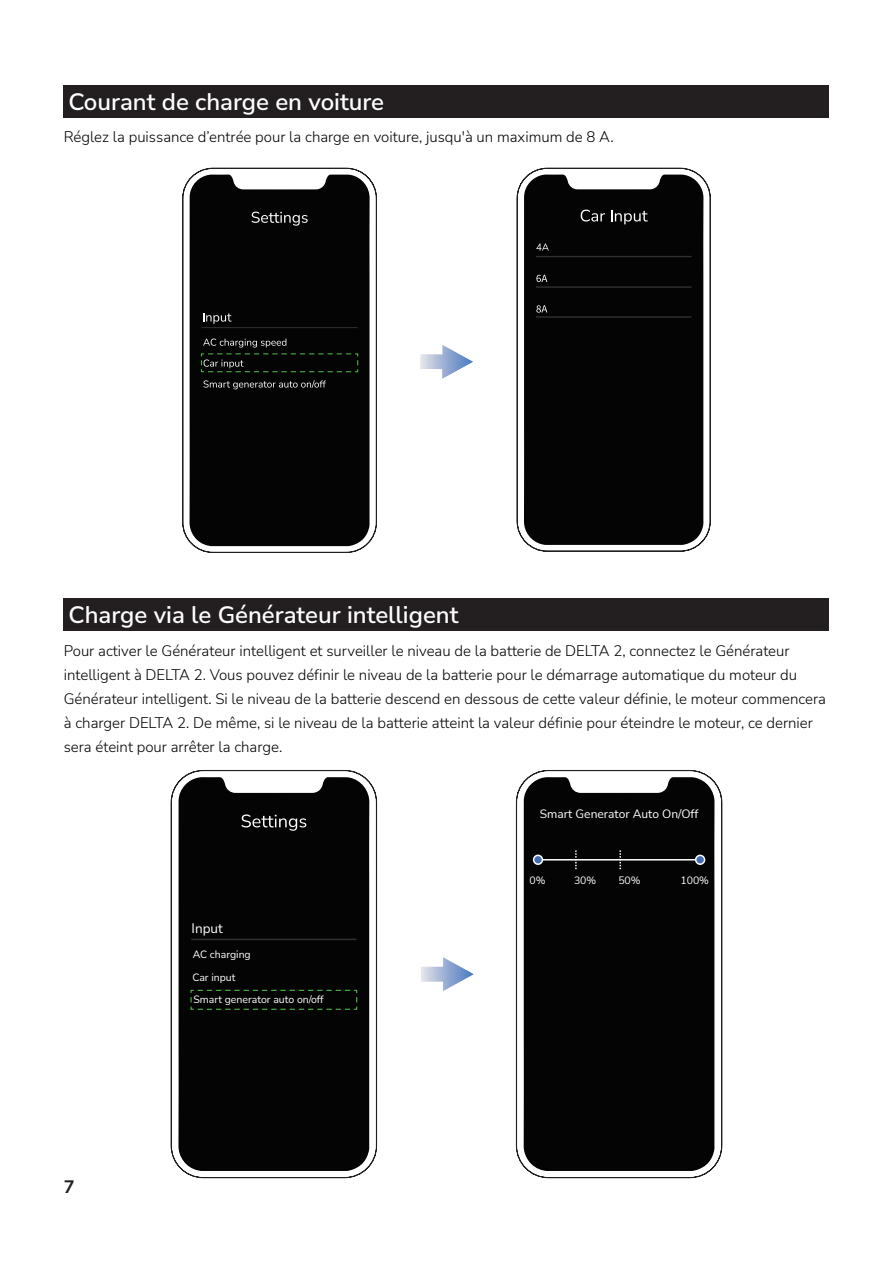
<style>
.page{position:relative;width:893px;height:1263px;background:#fff}
.page>*{position:absolute;margin:0;border:0;box-sizing:border-box;transform-origin:0 0}
.t1{font:600 24px "Nunito Sans";color:#fff}
.t2{font:700 18px "Nunito Sans";color:#231f20}
.t3{font:300 15px/24px "Nunito Sans";color:#000}
.t4{font:13.5px "Nunito Sans";color:#fff}
.t5{font:12px "Nunito Sans";color:#fff}
.t6{font:10.5px/22.2px "Nunito Sans";color:#fff}
</style>
<div class="page">
<div style="left:64px;top:85px;width:765px;height:33px;background:#231f20"></div>
<div style="left:64px;top:598px;width:765px;height:33px;background:#231f20"></div>
<svg style="left:420px;top:345px;width:53px;height:33px"></svg>
<svg style="left:182px;top:168px;width:195px;height:385px"></svg>
<svg style="left:190px;top:174px;width:180px;height:372px;background:#101010"></svg>
<hr style="left:202px;top:327px;width:156px;height:1px;background:#322f31">
<svg style="left:203px;top:312px;width:29px;height:12px"></svg>
<svg style="left:203px;top:339px;width:83px;height:8px"></svg>
<svg style="left:203px;top:380px;width:123px;height:9px"></svg>
<svg style="left:252px;top:212px;width:56px;height:14px"></svg>
<svg style="left:200px;top:353px;width:159px;height:20px;background:#0e150d"></svg>
<svg style="left:517px;top:168px;width:194px;height:384px"></svg>
<div style="left:524px;top:174px;width:179px;height:371px;background:#040404"></div>
<hr style="left:536px;top:256px;width:155px;height:1px;background:#322f31">
<hr style="left:536px;top:286px;width:155px;height:2px;background:#322f31">
<hr style="left:536px;top:316px;width:155px;height:2px;background:#322f31">
<svg style="left:536px;top:244px;width:13px;height:6px"></svg>
<svg style="left:536px;top:275px;width:11px;height:7px"></svg>
<svg style="left:536px;top:305px;width:11px;height:8px"></svg>
<svg style="left:581px;top:210px;width:24px;height:12px"></svg>
<svg style="left:611px;top:210px;width:37px;height:14px"></svg>
<svg style="left:421px;top:957px;width:53px;height:34px"></svg>
<svg style="left:171px;top:770px;width:206px;height:408px"></svg>
<div style="left:178px;top:777px;width:191px;height:394px;background:#040404"></div>
<hr style="left:191px;top:939px;width:166px;height:1px;background:#322f31">
<svg style="left:190px;top:989px;width:168px;height:21px;background:#091008"></svg>
<svg style="left:241px;top:814px;width:65px;height:17px"></svg>
<svg style="left:516px;top:770px;width:206px;height:408px"></svg>
<div style="left:524px;top:777px;width:191px;height:394px;background:#040404"></div>
<hr style="left:537px;top:859px;width:163px;height:1px;background:#fff">
<div style="left:696px;top:855px;width:9px;height:9px;background:#456db5;border-radius:50%"></div>
<div style="left:695px;top:854px;width:10px;height:11px;border:2px solid #fff;border-radius:50%"></div>
<div style="left:534px;top:855px;width:8px;height:9px;background:#456db5;border-radius:50%"></div>
<div style="left:533px;top:854px;width:10px;height:11px;border:2px solid #fff;border-radius:50%"></div>
<svg style="left:575px;top:850px;width:2px;height:19px"></svg>
<svg style="left:619px;top:850px;width:2px;height:19px"></svg>
<h1 class="t1" style="left:69px;top:85px;width:317px">Courant de charge en voiture</h1>
<p class="t3" style="left:64px;top:125px;width:551px">Réglez la puissance d’entrée pour la charge en voiture, jusqu'à un maximum de 8 A.</p>
<h1 class="t1" style="left:69px;top:598px;width:391px">Charge via le Générateur intelligent</h1>
<p class="t3" style="left:64px;top:638px;width:764px">Pour activer le Générateur intelligent et surveiller le niveau de la batterie de DELTA 2, connectez le Générateur intelligent à DELTA 2. Vous pouvez définir le niveau de la batterie pour le démarrage automatique du moteur du Générateur intelligent. Si le niveau de la batterie descend en dessous de cette valeur définie, le moteur commencera à charger DELTA 2. De même, si le niveau de la batterie atteint la valeur définie pour éteindre le moteur, ce dernier sera éteint pour arrêter la charge.</p>
<p class="t5" style="left:540px;top:806px;width:160px">Smart Generator Auto On/Off</p>
<p class="t2" style="left:64px;top:1174px;width:12px">7</p>
<p class="t4" style="left:192px;top:919px;width:33px">Input</p>
<p class="t6" style="left:192px;top:943px;width:133px">AC charging<br>Car input<br>Smart generator auto on/off</p>
<p class="t6" style="left:530px;top:868px;width:18px">0%</p>
<p class="t6" style="left:574px;top:868px;width:24px">30%</p>
<p class="t6" style="left:618px;top:868px;width:24px">50%</p>
<p class="t6" style="left:680px;top:868px;width:30px">100%</p>
</div>
